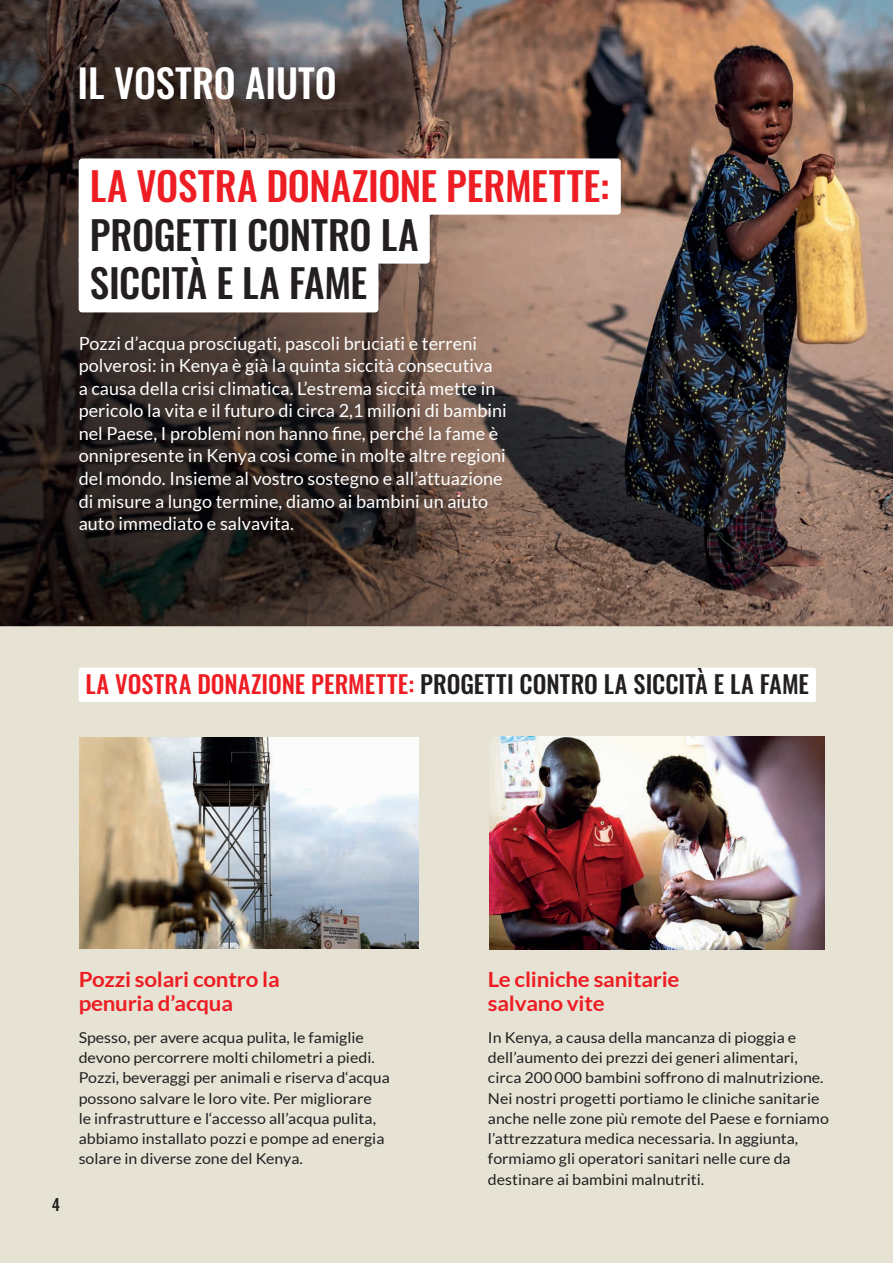
<style>
.page{position:relative;width:893px;height:1263px;background:#fff}
.page>*{position:absolute;margin:0;border:0;box-sizing:border-box;transform-origin:0 0}
.t1{font:39.3px "Oswald";letter-spacing:-.005em;color:#231f20}
.t2{font:39.3px "Oswald";letter-spacing:-.005em;color:#ee1d23}
.t3{font:39px "Oswald";color:#fff}
.t4{font:24.45px "Oswald";color:#231f20}
._3_GT_NEU{font:700 21px/24px "Lato";letter-spacing:-.01em;color:#ee1d23;scale:1.06 1}
.t5{font:18px/22.5px "Lato";letter-spacing:.005em;color:#fff}
.t6{font:18px "Trade Gothic LT Com Bd Cn 20";color:#231f20}
._3_GT_NEU-2{font:15px/20.4px "Lato";color:#231f20;scale:1.06 1}
.s1{color:#ee1d23}
</style>
<div class="page">
<img style="left:0;top:0;width:893px;height:626px">
<div style="left:0;top:626px;width:893px;height:637px;background:#e6e3d5"></div>
<div style="left:79px;top:158px;width:542px;height:57px;background:#fff;border-radius:4px"></div>
<div style="left:79px;top:207px;width:351px;height:57px;background:#fff;border-radius:4px"></div>
<div style="left:79px;top:668px;width:737px;height:34px;background:#fff;border-radius:2px"></div>
<img style="left:489px;top:737px;width:336px;height:212px">
<img style="left:80px;top:738px;width:339px;height:210px">
<div style="left:79px;top:256px;width:299px;height:56px;background:#fff;border-radius:4px"></div>
<p class="t3" style="left:78px;top:49px;width:261px">IL VOSTRO AIUTO</p>
<p class="t2" style="left:90px;top:151px;width:521px">LA VOSTRA DONAZIONE PERMETTE:</p>
<p class="t1" style="left:90px;top:200px;width:330px">PROGETTI CONTRO LA</p>
<p class="t1" style="left:90px;top:248px;width:279px">SICCITÀ E LA FAME</p>
<p class="t5" style="left:79px;top:332px;width:430px">Pozzi d’acqua prosciugati, pascoli bruciati e terreni polverosi: in Kenya è già la quinta siccità consecutiva<br>a causa della crisi climatica. L’estrema siccità mette in pericolo la vita e il futuro di circa 2,1 milioni di bambini nel Paese, I problemi non hanno fine, perché la fame è onnipresente in Kenya così come in molte altre regioni del mondo. Insieme al vostro sostegno e all’attuazione di misure a lungo termine, diamo ai bambini un aiuto auto immediato e salvavita.</p>
<p class="t4" style="left:86px;top:663px;width:725px"><span class="s1">LA VOSTRA DONAZIONE PERMETTE:</span> PROGETTI CONTRO LA SICCITÀ E LA FAME</p>
<p class="t6" style="left:52px;top:1193px;width:9px">4</p>
<p class="_3_GT_NEU" style="left:79px;top:967px;width:191px">Pozzi solari contro la penuria d’acqua</p>
<p class="_3_GT_NEU-2" style="left:79px;top:1027px;width:295px">Spesso, per avere acqua pulita, le famiglie devono percorrere molti chilometri a piedi.<br>Pozzi, beveraggi per animali e riserva d‘acqua possono salvare le loro vite. Per migliorare<br>le infrastrutture e l‘accesso all’acqua pulita, abbiamo installato pozzi e pompe ad energia solare in diverse zone del Kenya.</p>
<p class="_3_GT_NEU" style="left:488px;top:967px;width:182px">Le cliniche sanitarie</p>
<p class="_3_GT_NEU" style="left:488px;top:991px;width:112px">salvano vite</p>
<p class="_3_GT_NEU-2" style="left:488px;top:1027px;width:323px">In Kenya, a causa della mancanza di pioggia e dell’aumento dei prezzi dei generi alimentari, circa 200 000 bambini soffrono di malnutrizione.<br>Nei nostri progetti portiamo le cliniche sanitarie anche nelle zone più remote del Paese e forniamo l’attrezzatura medica necessaria. In aggiunta, formiamo gli operatori sanitari nelle cure da destinare ai bambini malnutriti.</p>
</div>
